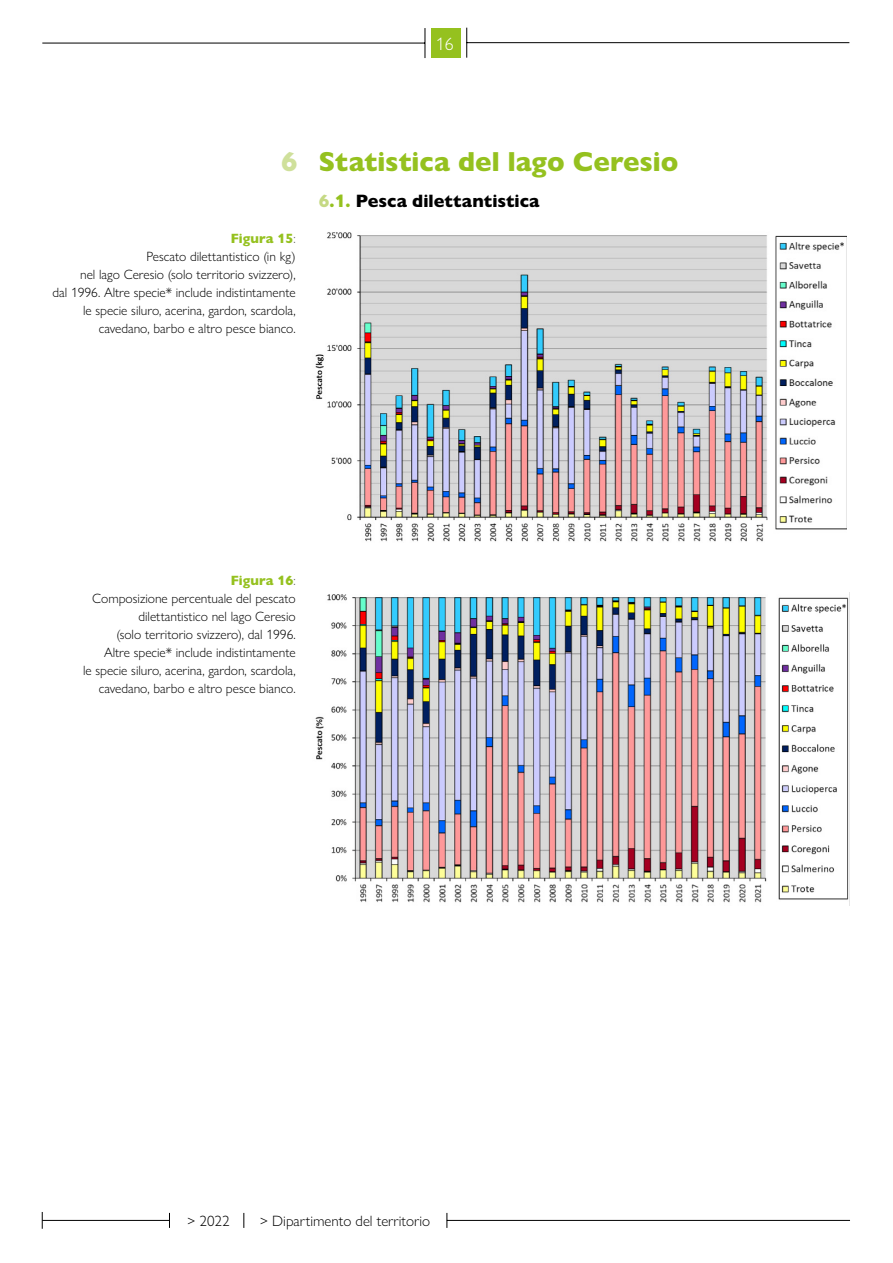
<style>
.page{position:relative;width:893px;height:1263px;background:#fff}
.page>*{position:absolute;margin:0;border:0;box-sizing:border-box;transform-origin:0 0}
.t1{font:800 27.6px "Gill Sans Nova";color:#95c11f}
.t2{font:800 27.6px "Gill Sans Nova";color:#cfe09b}
.t3{font:800 18px "Gill Sans Nova";color:#000}
.t4{font:300 18px "Gill Sans Nova";color:#fff}
.t5{font:300 15px "Gill Sans Nova";color:#000}
.t6{font:300 13.5px/18px "Gill Sans Nova";color:#000;text-align:right}
.s1{font-weight:800;color:#95c11f}
.s2{color:#575756}
.s3{color:#c5d984}
.s4{color:#95c11f}
</style>
<div class="page">
<div style="left:431px;top:28px;width:30px;height:29px;background:#95c11f"></div>
<hr style="left:42px;top:43px;width:383px;height:1px;background:#000">
<hr style="left:425px;top:28px;width:1px;height:30px;background:#000">
<hr style="left:467px;top:42px;width:382px;height:1px;background:#000">
<hr style="left:466px;top:28px;width:1px;height:30px;background:#000">
<hr style="left:447px;top:1220px;width:403px;height:1px;background:#000">
<svg style="left:447px;top:1213px;width:1px;height:15px"></svg>
<hr style="left:42px;top:1220px;width:127px;height:1px;background:#000">
<svg style="left:169px;top:1213px;width:1px;height:15px"></svg>
<svg style="left:244px;top:1213px;width:1px;height:15px"></svg>
<svg style="left:42px;top:1212px;width:1px;height:17px"></svg>
<img style="left:315px;top:232px;width:531px;height:310px">
<img style="left:315px;top:594px;width:534px;height:309px">
<h2 class="t4" style="left:436px;top:33px;width:19px">16</h2>
<h1 class="t2" style="left:281px;top:144px;width:18px">6</h1>
<p class="t6" style="left:52px;top:229px;width:245px"><span class="s1">Figura 15</span><span class="s2">:<br></span>Pescato dilettantistico (in kg)<br>nel lago Ceresio (solo territorio svizzero),<br>dal 1996. Altre specie* include indistintamente le specie siluro, acerina, gardon, scardola, cavedano, barbo e altro pesce bianco.</p>
<h1 class="t1" style="left:319px;top:144px;width:361px">Statistica del lago Ceresio</h1>
<h2 class="t3" style="left:319px;top:190px;width:222px"><span class="s3">6</span><span class="s4">.1.</span> Pesca dilettantistica</h2>
<p class="t6" style="left:83px;top:571px;width:214px"><span class="s1">Figura 16</span><span class="s2">:<br></span>Composizione percentuale del pescato dilettantistico nel lago Ceresio<br>(solo territorio svizzero), dal 1996.<br>Altre specie* include indistintamente<br>le specie siluro, acerina, gardon, scardola, cavedano, barbo e altro pesce bianco.</p>
<p class="t5" style="left:188px;top:1211px;width:43px">&gt; 2022</p>
<p class="t5" style="left:260px;top:1211px;width:171px">&gt; Dipartimento del territorio</p>
</div>
